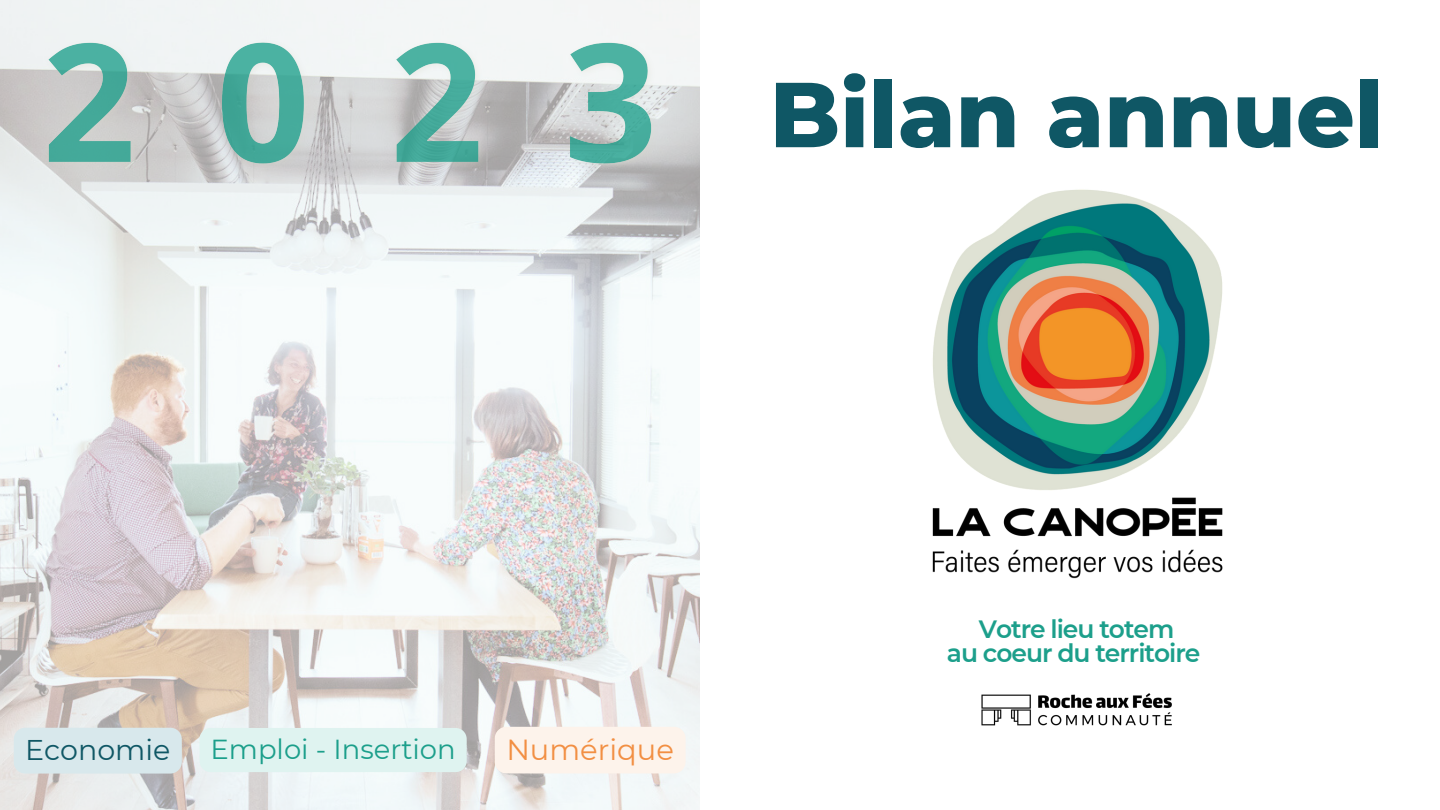
<style>
.page{position:relative;width:1440px;height:810px;background:#fff}
.page>*{position:absolute;margin:0;border:0;box-sizing:border-box;transform-origin:0 0}
.t1{font:800 92px "Montserrat";color:#0f5765}
.t2{font:29px "Montserrat";color:#f28f43}
.t3{font:28.5px "Montserrat";color:#0f5765}
.t4{font:27.5px "Montserrat";color:#1c9f8b}
.t5{font:600 25px "Montserrat";letter-spacing:-.04em;color:#1c9f8b}
</style>
<div class="page">
<img style="left:0;top:0;width:700px;height:810px">
<img style="left:932px;top:189px;width:291px;height:390px">
<img style="left:981px;top:693px;width:191px;height:33px">
<div style="left:14px;top:728px;width:168px;height:46px;background:#d8e8ec"></div>
<div style="left:200px;top:728px;width:267px;height:44px;background:#dff3f0"></div>
<div style="left:495px;top:727px;width:191px;height:46px;background:#fdf3eb"></div>
<img style="left:41px;top:0;width:659px;height:210px">
<h3 class="t1" style="left:770px;top:58px;width:616px">Bilan annuel</h3>
<p class="t3" style="left:25px;top:733px;width:147px">Economie</p>
<p class="t4" style="left:211px;top:733px;width:247px">Emploi - Insertion</p>
<p class="t2" style="left:506px;top:732px;width:169px">Numérique</p>
<h3 class="t5" style="left:979px;top:614px;width:197px">Votre lieu totem</h3>
<h2 class="t5" style="left:947px;top:638px;width:255px">au coeur du territoire</h2>
</div>
